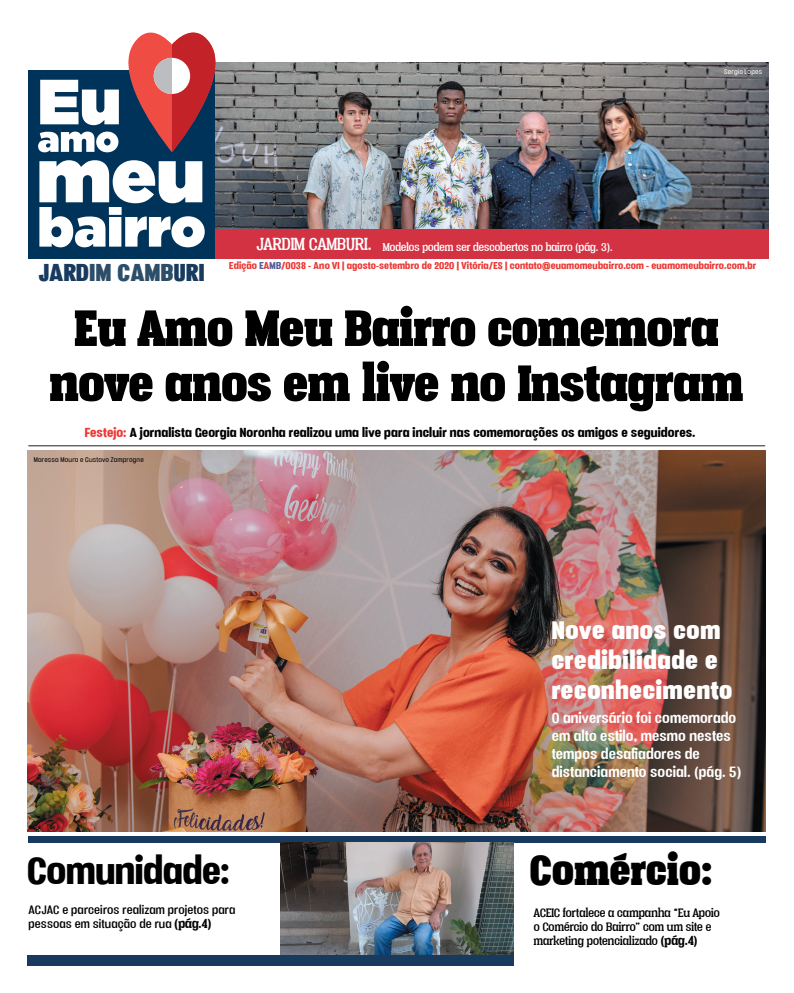
<style>
.page{position:relative;width:794px;height:993px;background:#fff}
.page>*{position:absolute;margin:0;border:0;box-sizing:border-box;transform-origin:0 0}
.t1{font:900 59px/55px "Vacer Serif Personal";color:#000;text-align:center}
.t2{font:900 49px "Vacer Serif Personal";letter-spacing:.01em;color:#000}
.t3{font:900 44px "Vacer Sans Personal";letter-spacing:-.01em;color:#000}
.t4{font:900 29px/30px "Vacer Sans Personal";letter-spacing:.02em;color:#fff}
.t5{font:900 28px "Vacer Sans Personal";letter-spacing:.01em;color:#183a5e}
.t6{font:700 17px/18px "Vacer Sans Personal";color:#fff}
.t7{font:900 15px "Vacer Sans Personal";letter-spacing:.005em;color:#000}
.t8{font:14px/14px "Vacer Serif Personal";color:#000}
.t9{font:14px/14px "Vacer Sans Personal";color:#000}
.t10{font:13px "Vacer Serif Personal";color:#fff}
.t11{font:900 11.5px "Vacer Sans Personal";letter-spacing:.005em;color:#ec3935}
.t12{font:8px "Vacer Sans Personal";letter-spacing:.02em;color:#000}
.t13{font:8px "Vacer Sans Personal";letter-spacing:.015em;color:#fff}
.s1{font-size:20px}
.s2{color:#2c4e68}
.s3{color:#535e98}
.s4{color:#ec3935}
.s5{font-family:"Vacer Serif Personal";font-weight:700;font-size:15px}
.s6{font-weight:700;font-size:15px}
</style>
<div class="page">
<img style="left:214px;top:62px;width:555px;height:167px">
<img style="left:28px;top:450px;width:737px;height:381px">
<div style="left:212px;top:229px;width:557px;height:30px;background:#d33243"></div>
<hr style="left:28px;top:445px;width:737px;height:1px;background:#231f20">
<div style="left:28px;top:71px;width:186px;height:188px;background:#003359"></div>
<svg style="left:39px;top:160px;width:166px;height:87px"></svg>
<svg style="left:38px;top:32px;width:182px;height:120px"></svg>
<div style="left:27px;top:954px;width:487px;height:10px;background:#183a5e"></div>
<div style="left:28px;top:836px;width:737px;height:6px;background:#183a5e"></div>
<img style="left:281px;top:842px;width:232px;height:112px">
<p class="t10" style="left:256px;top:240px;width:358px"><span class="s1">JARDIM CAMBURI.</span> Modelos podem ser descobertos no bairro (pág. 3).</p>
<p class="t13" style="left:724px;top:67px;width:39px">Sergio Lopes</p>
<h3 class="t5" style="left:39px;top:256px;width:167px">JARD<span class="s2">IM CAMB</span>URI</h3>
<p class="t11" style="left:229px;top:259px;width:528px">Edição <span class="s3">E</span>A<span class="s3">MB</span>/0038 - Ano VI | agosto-setembro de 2020 | Vitória/ES | contato@euamomeubairro.com - euamomeubairro.com,br</p>
<h1 class="t1" style="left:50px;top:299px;width:695px">Eu Amo Meu Bairro comemora nove anos em live no Instagram</h1>
<h3 class="t7" style="left:85px;top:424px;width:612px"><span class="s4">Festejo:</span> A jornalista Georgia Noronha realizou uma live para incluir nas comemorações os amigos e seguidores.</h3>
<p class="t12" style="left:34px;top:455px;width:112px">Maressa Moura e Gustavo Zamprogne</p>
<h3 class="t3" style="left:27px;top:844px;width:204px">Comunidade:</h3>
<p class="t9" style="left:29px;top:902px;width:208px">ACJAC e parceiros realizam projetos para pessoas em situação de rua <span class="s5">(pág.4)</span></p>
<h3 class="t4" style="left:552px;top:615px;width:182px">Nove anos com credibilidade e reconhecimento</h3>
<h3 class="t6" style="left:552px;top:708px;width:191px">O aniversário foi comemorado em alto estilo, mesmo nestes tempos desafiadores de distanciamento social. (pág. 5)</h3>
<h2 class="t2" style="left:530px;top:840px;width:184px">Comércio:</h2>
<p class="t8" style="left:534px;top:905px;width:188px">ACEIC fortalece a campanha “Eu Apoio o Comércio do Bairro” com um site e marketing potencializado <span class="s6">(pág.4)</span></p>
</div>
